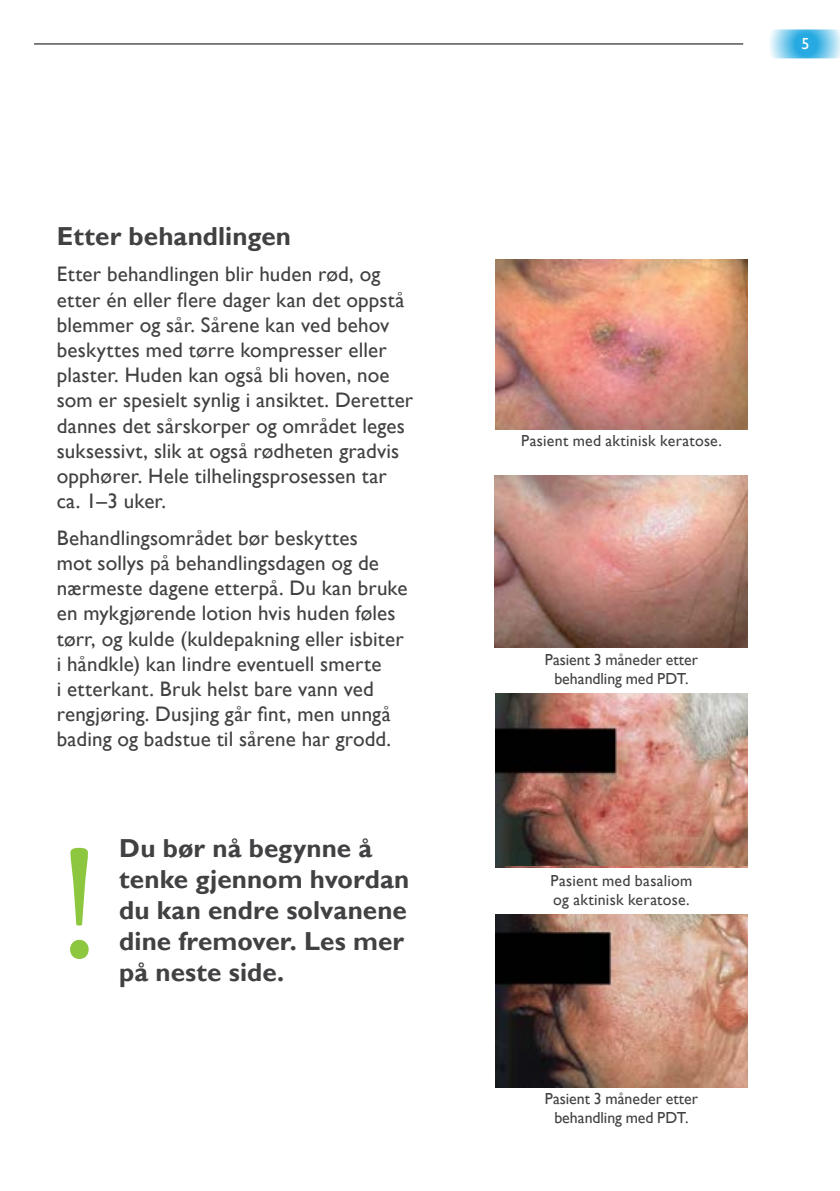
<style>
.page{position:relative;width:840px;height:1191px;background:#fff}
.page>*{position:absolute;margin:0;border:0;box-sizing:border-box;transform-origin:0 0}
.t1{font:164.2px "Minion Pro";color:#8dc63f}
.t2{font:700 26px/31.2px "Gill Sans";color:#414042}
.t3{font:21px/25.2px "Gill Sans";letter-spacing:.01em;color:#414042}
.t4{font:16px/19.2px "Gill Sans";letter-spacing:.005em;color:#414042;text-align:center}
.t5{font:16px "Gill Sans";color:#fff}
</style>
<div class="page">
<hr style="left:34px;top:43px;width:708px;height:1px;background:#000">
<svg style="left:770px;top:29px;width:69px;height:29px;background:#75c8eb"></svg>
<img style="left:495px;top:259px;width:251px;height:170px">
<img style="left:495px;top:694px;width:251px;height:171px">
<img style="left:495px;top:914px;width:251px;height:174px">
<img style="left:494px;top:475px;width:252px;height:173px">
<p class="t2" style="left:57px;top:221px;width:236px">Etter behandlingen</p>
<p class="t3" style="left:57px;top:262px;width:358px">Etter behandlingen blir huden rød, og etter én eller flere dager kan det oppstå blemmer og sår. Sårene kan ved behov beskyttes med tørre kompresser eller plaster. Huden kan også bli hoven, noe som er spesielt synlig i ansiktet. Deretter dannes det sårskorper og området leges suksessivt, slik at også rødheten gradvis opphører. Hele tilhelingsprosessen tar ca. 1–3 uker.</p>
<p class="t3" style="left:57px;top:525px;width:352px">Behandlingsområdet bør beskyttes<br>mot sollys på behandlingsdagen og de nærmeste dagene etterpå. Du kan bruke en mykgjørende lotion hvis huden føles tørr, og kulde (kuldepakning eller isbiter i håndkle) kan lindre eventuell smerte<br>i etterkant. Bruk helst bare vann ved rengjøring. Dusjing går fint, men unngå bading og badstue til sårene har grodd.</p>
<h1 class="t1" style="left:57px;top:794px;width:47px">!</h1>
<p class="t2" style="left:119px;top:833px;width:291px">Du bør nå begynne å tenke gjennom hvordan du kan endre solvanene dine fremover. Les mer på neste side.</p>
<p class="t5" style="left:801px;top:35px;width:9px">5</p>
<p class="t4" style="left:521px;top:431px;width:202px">Pasient med aktinisk keratose.</p>
<p class="t4" style="left:544px;top:650px;width:155px">Pasient 3 måneder etter behandling med PDT.</p>
<p class="t4" style="left:550px;top:871px;width:143px;text-align:left">Pasient med basaliom og aktinisk keratose.</p>
<p class="t4" style="left:544px;top:1089px;width:155px">Pasient 3 måneder etter behandling med PDT.</p>
</div>
